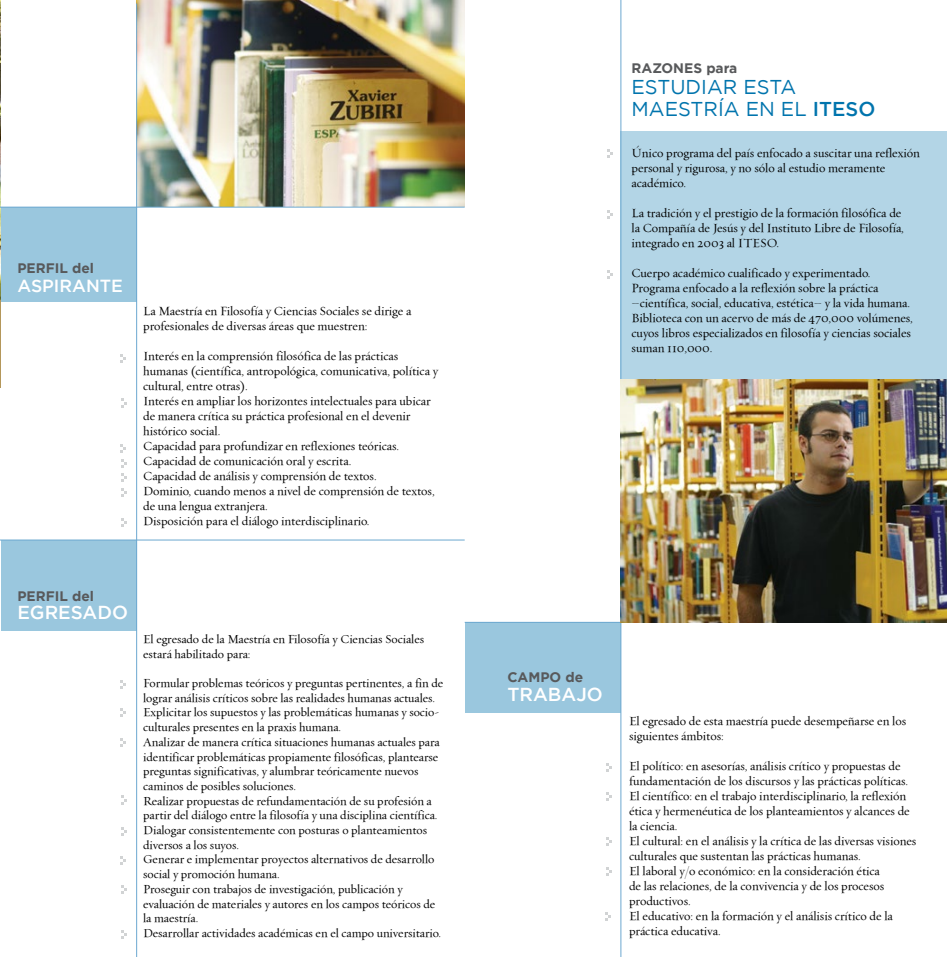
<style>
.page{position:relative;width:947px;height:957px;background:#fff}
.page>*{position:absolute;margin:0;border:0;box-sizing:border-box;transform-origin:0 0}
.t1{font:20px/21.2px "Gotham";color:#0074ad}
.t2{font:500 18.75px "Gotham";color:#fff}
.t3{font:500 17.5px "Gotham";color:#fff}
.t4{font:700 13.75px "Gotham";color:#58595b}
.t5{font:12.5px/15px "Requiem Text HTF Roman";letter-spacing:-.005em;color:#000}
.t6{font:12.25px/14.8px "Requiem Text HTF Roman";letter-spacing:-.005em;color:#000}
.s1{font-weight:500}
</style>
<div class="page">
<hr style="left:0;top:299px;width:1px;height:89px;background:#b4975a">
<img style="left:0;top:0;width:1px;height:299px">
<img style="left:136px;top:0;width:328px;height:206px">
<svg style="left:607px;top:149px;width:6px;height:9px"></svg>
<svg style="left:607px;top:210px;width:6px;height:9px"></svg>
<svg style="left:607px;top:270px;width:6px;height:9px"></svg>
<svg style="left:120px;top:708px;width:6px;height:9px"></svg>
<svg style="left:606px;top:792px;width:5px;height:9px"></svg>
<svg style="left:606px;top:867px;width:5px;height:9px"></svg>
<svg style="left:120px;top:680px;width:6px;height:9px"></svg>
<svg style="left:606px;top:763px;width:5px;height:9px"></svg>
<svg style="left:120px;top:738px;width:6px;height:9px"></svg>
<svg style="left:606px;top:837px;width:5px;height:9px"></svg>
<svg style="left:120px;top:354px;width:6px;height:9px"></svg>
<svg style="left:120px;top:444px;width:6px;height:9px"></svg>
<div style="left:1px;top:207px;width:136px;height:95px;background:#9ac7de"></div>
<div style="left:1px;top:540px;width:136px;height:91px;background:#9ac7de"></div>
<div style="left:464px;top:622px;width:156px;height:91px;background:#9ac7de"></div>
<hr style="left:0;top:540px;width:464px;height:1px;background:#6ca8d0">
<hr style="left:464px;top:622px;width:482px;height:1px;background:#6ca8d0">
<hr style="left:0;top:207px;width:464px;height:1px;background:#6ca8d0">
<div style="left:620px;top:131px;width:326px;height:250px;background:#b3d5e6"></div>
<hr style="left:136px;top:4px;width:1px;height:953px;background:#6ca8d0">
<hr style="left:620px;top:0;width:1px;height:957px;background:#6ca8d0">
<img style="left:620px;top:380px;width:326px;height:243px">
<svg style="left:121px;top:398px;width:5px;height:9px"></svg>
<svg style="left:121px;top:459px;width:5px;height:22px"></svg>
<svg style="left:121px;top:488px;width:5px;height:9px"></svg>
<svg style="left:121px;top:518px;width:5px;height:9px"></svg>
<svg style="left:121px;top:795px;width:5px;height:9px"></svg>
<svg style="left:121px;top:827px;width:5px;height:8px"></svg>
<svg style="left:120px;top:856px;width:6px;height:8px"></svg>
<svg style="left:121px;top:885px;width:5px;height:9px"></svg>
<svg style="left:121px;top:930px;width:5px;height:9px"></svg>
<svg style="left:605px;top:912px;width:5px;height:9px"></svg>
<p class="t4" style="left:17px;top:260px;width:78px">PERFIL del</p>
<h3 class="t3" style="left:17px;top:276px;width:107px">ASPIRANTE</h3>
<p class="t5" style="left:143px;top:304px;width:270px">La Maestría en Filosofía y Ciencias Sociales se dirige a profesionales de diversas áreas que muestren:</p>
<p class="t5" style="left:143px;top:349px;width:296px">Interés en la comprensión filosófica de las prácticas humanas (científica, antropológica, comunicativa, política y cultural, entre otras).<br>Interés en ampliar los horizontes intelectuales para ubicar de manera crítica su práctica profesional en el devenir histórico social.<br>Capacidad para profundizar en reflexiones teóricas.<br>Capacidad de comunicación oral y escrita.<br>Capacidad de análisis y comprensión de textos.<br>Dominio, cuando menos a nivel de comprensión de textos, de una lengua extranjera.<br>Disposición para el diálogo interdisciplinario.</p>
<p class="t4" style="left:17px;top:588px;width:78px">PERFIL del</p>
<h2 class="t2" style="left:17px;top:602px;width:112px">EGRESADO</h2>
<p class="t6" style="left:143px;top:632px;width:282px">El egresado de la Maestría en Filosofía y Ciencias Sociales estará habilitado para:</p>
<p class="t6" style="left:143px;top:676px;width:301px">Formular problemas teóricos y preguntas pertinentes, a fin de lograr análisis críticos sobre las realidades humanas actuales.<br>Explicitar los supuestos y las problemáticas humanas y socio&shy;culturales presentes en la praxis humana.<br>Analizar de manera crítica situaciones humanas actuales para identificar problemáticas propiamente filosóficas, plantearse preguntas significativas, y alumbrar teóricamente nuevos caminos de posibles soluciones.<br>Realizar propuestas de refundamentación de su profesión a partir del diálogo entre la filosofía y una disciplina científica.<br>Dialogar consistentemente con posturas o planteamientos diversos a los suyos.<br>Generar e implementar proyectos alternativos de desarrollo social y promoción humana.<br>Proseguir con trabajos de investigación, publicación y evaluación de materiales y autores en los campos teóricos de la maestría.<br>Desarrollar actividades académicas en el campo universitario.</p>
<p class="t4" style="left:631px;top:60px;width:107px">RAZONES para</p>
<h1 class="t1" style="left:631px;top:76px;width:245px">ESTUDIAR ESTA<br>MAESTRÍA EN EL <span class="s1">ITESO</span></h1>
<p class="t5" style="left:631px;top:146px;width:290px">Único programa del país enfocado a suscitar una reflexión personal y rigurosa, y no sólo al estudio meramente académico.</p>
<p class="t5" style="left:631px;top:206px;width:274px">La tradición y el prestigio de la formación filosófica de la Compañía de Jesús y del Instituto Libre de Filosofía, integrado en 2003 al ITESO.</p>
<p class="t5" style="left:631px;top:266px;width:283px">Cuerpo académico cualificado y experimentado.<br>Programa enfocado a la reflexión sobre la práctica –científica, social, educativa, estética– y la vida humana.<br>Biblioteca con un acervo de más de 470,000 volúmenes, cuyos libros especializados en filosofía y ciencias sociales suman 110,000.</p>
<p class="t4" style="left:507px;top:669px;width:77px">CAMPO de</p>
<h2 class="t2" style="left:507px;top:683px;width:97px">TRABAJO</h2>
<p class="t5" style="left:628px;top:713px;width:278px">El egresado de esta maestría puede desempeñarse en los siguientes ámbitos:</p>
<p class="t5" style="left:628px;top:758px;width:289px">El político: en asesorías, análisis crítico y propuestas de fundamentación de los discursos y las prácticas políticas.<br>El científico: en el trabajo interdisciplinario, la reflexión ética y hermenéutica de los planteamientos y alcances de la ciencia.<br>El cultural: en el análisis y la crítica de las diversas visiones culturales que sustentan las prácticas humanas.<br>El laboral y/o económico: en la consideración ética<br>de las relaciones, de la convivencia y de los procesos productivos.<br>El educativo: en la formación y el análisis crítico de la práctica educativa.</p>
</div>
